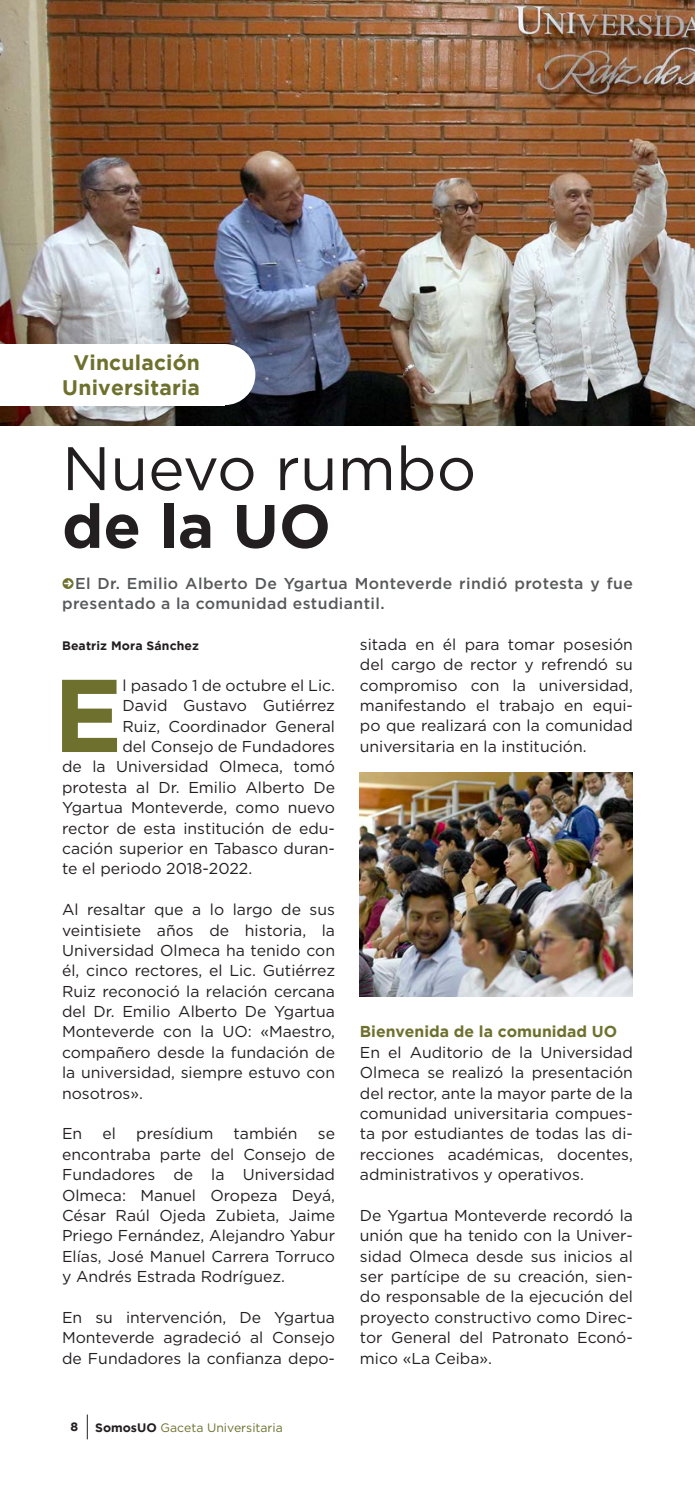
<style>
.page{position:relative;width:695px;height:1489px;background:#fff}
.page>*{position:absolute;margin:0;border:0;box-sizing:border-box;transform-origin:0 0}
.t1{font:700 103.08px "Gotham";color:#6e712e}
.t2{font:61.25px "Gotham";color:#231f20}
.t3{font:700 61.25px "Gotham";color:#231f20}
.t4{font:700 21px/24.5px "Gotham";letter-spacing:.01em;color:#6e712e;text-align:center}
.t5{font:15.75px/20.3px "Gotham";color:#231f20;text-align:justify}
.t6{font:500 15.75px/20.3px "Gotham";letter-spacing:.025em;color:#57585a}
.t7{font:700 15.75px "Gotham";color:#6e712e}
.t8{font:12.25px "Gotham";color:#6e712e}
.t9{font:700 12.25px "Gotham";letter-spacing:.01em;color:#231f20}
.s1{font-weight:700;color:#231f20}
</style>
<div class="page">
<svg style="left:87px;top:1414px;width:1px;height:25px"></svg>
<img style="left:0;top:0;width:694px;height:425px">
<div style="left:194px;top:344px;width:61px;height:61px;background:#fff;border-radius:50%"></div>
<div style="left:0;top:344px;width:225px;height:61px;background:#fff"></div>
<img style="left:360px;top:772px;width:272px;height:224px">
<p class="t4" style="left:62px;top:350px;width:139px">Vinculación<br>Universitaria</p>
<p class="t2" style="left:62px;top:429px;width:415px">Nuevo rumbo</p>
<p class="t3" style="left:62px;top:491px;width:270px">de la UO</p>
<p class="t6" style="left:62px;top:573px;width:572px;text-indent:13px">El Dr. Emilio Alberto De Ygartua Monteverde rindió protesta y fue presentado a la comunidad estudiantil.</p>
<p class="t9" style="left:62px;top:638px;width:138px">Beatriz Mora Sánchez</p>
<p class="t1" style="left:53px;top:656px;width:71px">E</p>
<p class="t5" style="left:122px;top:674px;width:214px">l pasado 1 de octubre el Lic.</p>
<p class="t5" style="left:122px;top:695px;width:214px">David Gustavo Gutiérrez</p>
<p class="t5" style="left:122px;top:715px;width:214px">Ruiz, Coordinador General</p>
<p class="t5" style="left:122px;top:736px;width:214px">del Consejo de Fundadores</p>
<p class="t5" style="left:62px;top:756px;width:274px">de la Universidad Olmeca, tomó</p>
<p class="t5" style="left:62px;top:776px;width:274px">protesta al Dr. Emilio Alberto De</p>
<p class="t5" style="left:62px;top:797px;width:274px">Ygartua Monteverde, como nuevo</p>
<p class="t5" style="left:62px;top:817px;width:274px">rector de esta institución de edu-</p>
<p class="t5" style="left:62px;top:837px;width:274px">cación superior en Tabasco duran-</p>
<p class="t5" style="left:62px;top:858px;width:192px">te el periodo 2018-2022.</p>
<p class="t5" style="left:62px;top:899px;width:274px">Al resaltar que a lo largo de sus veintisiete años de historia, la Universidad Olmeca ha tenido con él, cinco rectores, el Lic. Gutiérrez Ruiz reconoció la relación cercana del Dr. Emilio Alberto De Ygartua Monteverde con la UO: «Maestro, compañero desde la fundación de la universidad, siempre estuvo con nosotros».</p>
<p class="t5" style="left:62px;top:1123px;width:22px">En</p>
<p class="t5" style="left:102px;top:1123px;width:15px">el</p>
<p class="t5" style="left:136px;top:1123px;width:79px">presídium</p>
<p class="t5" style="left:233px;top:1123px;width:66px">también</p>
<p class="t5" style="left:62px;top:1123px;width:274px;text-indent:256px">se encontraba parte del Consejo de Fundadores de la Universidad Olmeca: Manuel Oropeza Deyá, César Raúl Ojeda Zubieta, Jaime Priego Fernández, Alejandro Yabur Elías, José Manuel Carrera Torruco y Andrés Estrada Rodríguez.</p>
<p class="t5" style="left:62px;top:1306px;width:274px">En su intervención, De Ygartua Monteverde agradeció al Consejo de Fundadores la confianza depo-</p>
<p class="t9" style="left:71px;top:1419px;width:9px">8</p>
<p class="t8" style="left:95px;top:1419px;width:189px"><span class="s1">SomosUO</span> Gaceta Universitaria</p>
<p class="t5" style="left:360px;top:633px;width:274px">sitada en él para tomar posesión del cargo de rector y refrendó su compromiso con la universidad, manifestando el trabajo en equi&shy;po que realizará con la comunidad universitaria en la institución.</p>
<p class="t7" style="left:360px;top:1022px;width:259px">Bienvenida de la comunidad UO</p>
<p class="t5" style="left:360px;top:1041px;width:274px">En el Auditorio de la Universidad Olmeca se realizó la presentación del rector, ante la mayor parte de la comunidad universitaria compues&shy;ta por estudiantes de todas las di&shy;recciones académicas, docentes, administrativos y operativos.</p>
<p class="t5" style="left:360px;top:1204px;width:274px">De Ygartua Monteverde recordó la unión que ha tenido con la Univer&shy;sidad Olmeca desde sus inicios al ser partícipe de su creación, sien&shy;do responsable de la ejecución del proyecto constructivo como Direc&shy;tor General del Patronato Econó&shy;mico «La Ceiba».</p>
</div>
